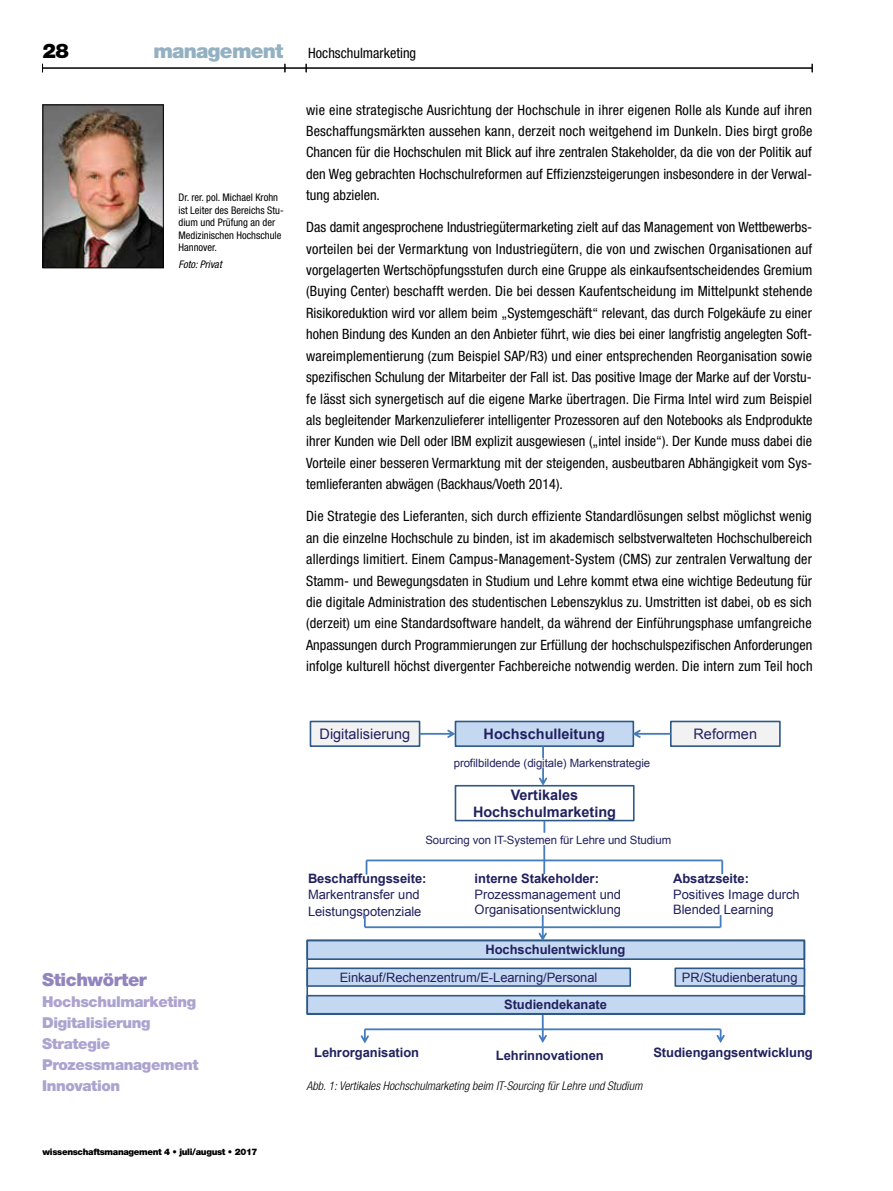
<style>
.page{position:relative;width:893px;height:1191px;background:#fff}
.page>*{position:absolute;margin:0;border:0;box-sizing:border-box;transform-origin:0 0}
.t1{font:900 20.25px "Helvetica Neue";color:#000}
.t2{font:900 18px "Helvetica Neue";letter-spacing:-.025em;color:#9185be}
.t3{font:900 15px/21px "Helvetica Neue";letter-spacing:-.025em;color:#aca3d0}
.t4{font:700 14.4px/17.5px "Arial";color:#21215f;text-align:center}
.t5{font:14.4px "Arial";color:#21215f}
.t6{font:condensed 14.25px/21.5px "Helvetica Neue";letter-spacing:.005em;color:#000;text-align:justify}
.t7{font:12.9px/15.1px "Arial";letter-spacing:-.005em;color:#21215f}
.t8{font:700 12.9px "Arial";letter-spacing:-.005em;color:#21215f}
.t9{font:italic 300 condensed 12px "Helvetica Neue";color:#000}
.t10{font:11.4px "Arial";letter-spacing:-.01em;color:#21215f}
.t11{font:condensed 10.5px/12.6px "Helvetica Neue";color:#000}
.t12{font:italic condensed 10.5px "Helvetica Neue";color:#000}
.t13{font:900 9px "Helvetica Neue";letter-spacing:-.035em;color:#000}
.s1{font-weight:900;font-stretch:normal;font-size:20.25px;color:#93b1c2}
</style>
<div class="page">
<hr style="left:43px;top:68px;width:769px;height:1px;background:#000">
<div style="left:310px;top:721px;width:110px;height:25px;background:#f2f2f3"></div>
<div style="left:310px;top:720px;width:110px;height:27px;border:2px solid #2e5987"></div>
<div style="left:671px;top:721px;width:109px;height:25px;background:#f2f2f3"></div>
<div style="left:670px;top:720px;width:111px;height:27px;border:2px solid #2e5987"></div>
<div style="left:455px;top:785px;width:180px;height:36px;border:2px solid #2e5987"></div>
<div style="left:455px;top:721px;width:178px;height:25px;background:#c5d8f1"></div>
<div style="left:455px;top:720px;width:179px;height:27px;border:2px solid #2e5987"></div>
<svg style="left:420px;top:729px;width:35px;height:9px"></svg>
<svg style="left:632px;top:729px;width:39px;height:9px"></svg>
<svg style="left:542px;top:746px;width:2px;height:12px"></svg>
<svg style="left:539px;top:767px;width:8px;height:18px"></svg>
<hr style="left:366px;top:859px;width:356px;height:2px;background:#457cbb">
<svg style="left:543px;top:845px;width:2px;height:29px"></svg>
<svg style="left:721px;top:860px;width:2px;height:14px"></svg>
<svg style="left:366px;top:860px;width:1px;height:14px"></svg>
<div style="left:307px;top:968px;width:323px;height:18px;background:#c5d8f1"></div>
<div style="left:306px;top:967px;width:325px;height:19px;border:2px solid #2e5987"></div>
<div style="left:307px;top:940px;width:497px;height:19px;background:#c5d8f1"></div>
<div style="left:306px;top:939px;width:499px;height:21px;border:2px solid #2e5987"></div>
<div style="left:307px;top:995px;width:497px;height:18px;background:#c5d8f1"></div>
<div style="left:306px;top:995px;width:499px;height:19px;border:2px solid #2e5987"></div>
<svg style="left:543px;top:820px;width:2px;height:12px"></svg>
<hr style="left:365px;top:1028px;width:356px;height:2px;background:#457cbb">
<svg style="left:539px;top:1015px;width:8px;height:28px"></svg>
<svg style="left:716px;top:1029px;width:9px;height:14px"></svg>
<svg style="left:361px;top:1029px;width:8px;height:14px"></svg>
<div style="left:306px;top:939px;width:499px;height:76px;border:2px solid #2e5987"></div>
<div style="left:675px;top:968px;width:129px;height:18px;background:#c5d8f1"></div>
<div style="left:674px;top:967px;width:131px;height:19px;border:2px solid #2e5987"></div>
<hr style="left:365px;top:926px;width:356px;height:2px;background:#457cbb">
<svg style="left:364px;top:915px;width:2px;height:12px"></svg>
<svg style="left:539px;top:915px;width:8px;height:26px"></svg>
<img style="left:45px;top:106px;width:117px;height:160px">
<div style="left:43px;top:104px;width:121px;height:164px;border:1px solid #000"></div>
<h1 class="t1" style="left:43px;top:39px;width:28px">28</h1>
<p class="t6" style="left:153px;top:42px;width:264px"><span class="s1">management</span> Hochschulmarketing</p>
<p class="t11" style="left:179px;top:191px;width:107px">Dr. rer. pol. Michael Krohn ist Leiter des Bereichs Stu&shy;dium und Prüfung an der<br>Medizinischen Hochschule<br>Hannover.</p>
<p class="t12" style="left:179px;top:258px;width:45px">Foto: Privat</p>
<p class="t2" style="left:42px;top:969px;width:106px">Stichwörter</p>
<p class="t3" style="left:42px;top:991px;width:158px">Hochschulmarketing<br>Digitalisierung<br>Strategie<br>Prozessmanagement<br>Innovation</p>
<p class="t13" style="left:43px;top:1146px;width:217px">wissenschaftsmanagement 4 • juli/august • 2017</p>
<p class="t6" style="left:306px;top:99px;width:508px">wie eine strategische Ausrichtung der Hochschule in ihrer eigenen Rolle als Kunde auf ihren Beschaffungsmärkten aussehen kann, derzeit noch weitgehend im Dunkeln. Dies birgt große Chancen für die Hochschulen mit Blick auf ihre zentralen Stakeholder, da die von der Politik auf den Weg gebrachten Hochschulreformen auf Effizienzsteigerungen insbesondere in der Verwal&shy;tung abzielen.</p>
<p class="t6" style="left:306px;top:216px;width:508px">Das damit angesprochene Industriegütermarketing zielt auf das Management von Wettbewerbs&shy;vorteilen bei der Vermarktung von Industriegütern, die von und zwischen Organisationen auf vorgelagerten Wertschöpfungsstufen durch eine Gruppe als einkaufsentscheidendes Gremium (Buying Center) beschafft werden. Die bei dessen Kaufentscheidung im Mittelpunkt stehende Risikoreduktion wird vor allem beim „Systemgeschäft“ relevant, das durch Folgekäufe zu einer hohen Bindung des Kunden an den Anbieter führt, wie dies bei einer langfristig angelegten Soft&shy;wareimplementierung (zum Beispiel SAP/R3) und einer entsprechenden Reorganisation sowie spezifischen Schulung der Mitarbeiter der Fall ist. Das positive Image der Marke auf der Vorstu&shy;fe lässt sich synergetisch auf die eigene Marke übertragen. Die Firma Intel wird zum Beispiel als begleitender Markenzulieferer intelligenter Prozessoren auf den Notebooks als Endprodukte ihrer Kunden wie Dell oder IBM explizit ausgewiesen („intel inside“). Der Kunde muss dabei die Vorteile einer besseren Vermarktung mit der steigenden, ausbeutbaren Abhängigkeit vom Sys&shy;temlieferanten abwägen (Backhaus/Voeth 2014).</p>
<p class="t6" style="left:306px;top:505px;width:508px">Die Strategie des Lieferanten, sich durch effiziente Standardlösungen selbst möglichst wenig an die einzelne Hochschule zu binden, ist im akademisch selbstverwalteten Hochschulbereich allerdings limitiert. Einem Campus-Management-System (CMS) zur zentralen Verwaltung der Stamm- und Bewegungsdaten in Studium und Lehre kommt etwa eine wichtige Bedeutung für die digitale Administration des studentischen Lebenszyklus zu. Umstritten ist dabei, ob es sich (derzeit) um eine Standardsoftware handelt, da während der Einführungsphase umfangreiche Anpassungen durch Programmierungen zur Erfüllung der hochschulspezifischen Anforderungen infolge kulturell höchst divergenter Fachbereiche notwendig werden. Die intern zum Teil hoch</p>
<p class="t5" style="left:320px;top:725px;width:92px">Digitalisierung</p>
<p class="t5" style="left:693px;top:725px;width:65px">Reformen</p>
<p class="t4" style="left:484px;top:725px;width:123px">Hochschulleitung</p>
<p class="t10" style="left:454px;top:757px;width:198px">profilbildende (digitale) Markenstrategie</p>
<p class="t4" style="left:473px;top:785px;width:145px">Vertikales<br>Hochschulmarketing</p>
<p class="t10" style="left:425px;top:833px;width:247px">Sourcing von IT-Systemen für Lehre und Studium</p>
<p class="t8" style="left:308px;top:871px;width:120px">Beschaffungsseite:</p>
<p class="t7" style="left:308px;top:886px;width:115px;line-height:16.8px">Markentransfer und<br>Leistungspotenziale</p>
<p class="t8" style="left:475px;top:871px;width:126px">interne Stakeholder:</p>
<p class="t7" style="left:475px;top:886px;width:148px">Prozessmanagement und<br>Organisationsentwicklung</p>
<p class="t8" style="left:486px;top:942px;width:141px">Hochschulentwicklung</p>
<p class="t7" style="left:340px;top:969px;width:259px">Einkauf/Rechenzentrum/E-Learning/Personal</p>
<p class="t8" style="left:504px;top:997px;width:104px">Studiendekanate</p>
<p class="t8" style="left:673px;top:871px;width:77px">Absatzseite:</p>
<p class="t7" style="left:673px;top:886px;width:128px">Positives Image durch<br>Blended Learning</p>
<p class="t7" style="left:682px;top:969px;width:117px">PR/Studienberatung</p>
<p class="t8" style="left:314px;top:1045px;width:107px">Lehrorganisation</p>
<p class="t8" style="left:496px;top:1047px;width:109px">Lehrinnovationen</p>
<p class="t8" style="left:653px;top:1045px;width:161px">Studiengangsentwicklung</p>
<p class="t9" style="left:307px;top:1078px;width:337px">Abb. 1: Vertikales Hochschulmarketing beim IT-Sourcing für Lehre und Studium</p>
</div>
